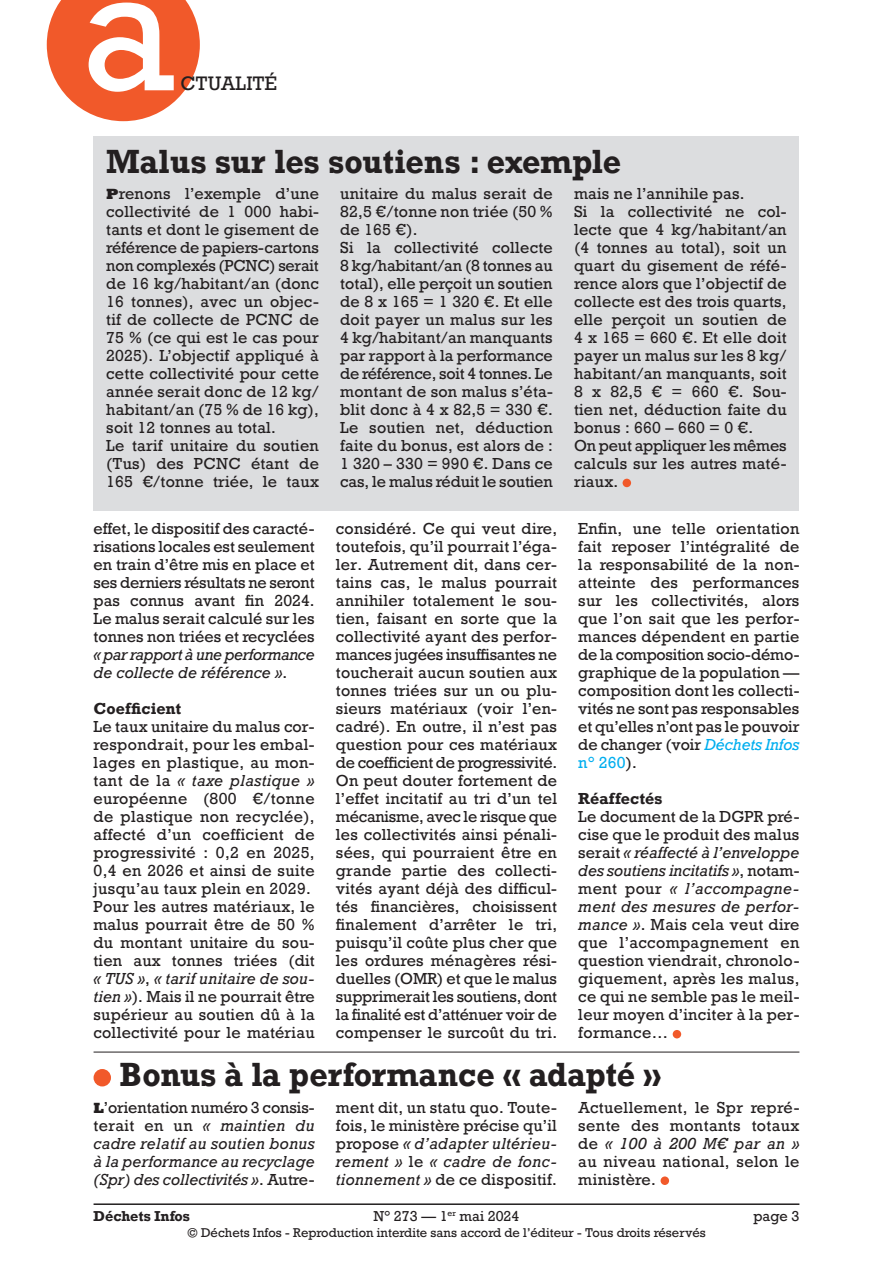
<style>
.page{position:relative;width:893px;height:1263px;background:#fff}
.page>*{position:absolute;margin:0;border:0;box-sizing:border-box;transform-origin:0 0}
.t1{font:166.5px "Rockwell";color:#fff}
.Texte_courant{font:700 31.5px "Rockwell";color:#231f20;scale:.95 1}
.t2{font:18.3px "Rockwell";color:#231f20}
.Texte_courant-2{font:15px/18px "Rockwell";letter-spacing:.015em;color:#231f20;text-align:justify}
.Texte_courant-3{font:italic 15px/18px "Rockwell";letter-spacing:.01em;color:#231f20;text-align:justify}
.Texte_courant-4{font:700 15px "Rockwell";letter-spacing:.015em;color:#231f20}
.t3{font:13.5px "Rockwell";color:#231f20}
.t4{font:700 13.5px "Rockwell";color:#231f20}
.t5{font:12px "Rockwell";color:#231f20}
.s1{font-family:"Rockwell Std";font-weight:800}
.s2{font-style:italic;color:#00aeef}
.s3{color:#00aeef}
.s4{font-style:italic}
.s5{font-family:"Rockwell Std";font-weight:800;font-style:normal}
.s6{font-style:normal}
</style>
<div class="page">
<hr style="left:94px;top:1203px;width:705px;height:2px;background:#231f20">
<div style="left:673px;top:1030px;width:8px;height:8px;background:#f1592a;border-radius:50%"></div>
<hr style="left:94px;top:1052px;width:705px;height:1px;background:#231f20">
<div style="left:94px;top:1069px;width:17px;height:17px;background:#f1592a;border-radius:50%"></div>
<div style="left:661px;top:1176px;width:8px;height:9px;background:#f1592a;border-radius:50%"></div>
<div style="left:94px;top:136px;width:705px;height:374px;background:#dcdddf"></div>
<div style="left:623px;top:479px;width:8px;height:8px;background:#f1592a;border-radius:50%"></div>
<svg style="left:47px;top:0;width:153px;height:121px;background:#f3734b"></svg>
<h1 class="t1" style="left:80px;top:-73px;width:98px">a</h1>
<p class="t2" style="left:180px;top:72px;width:98px">CTUALITÉ</p>
<p class="Texte_courant" style="left:106px;top:141px;width:543px">Malus sur les soutiens : exemple</p>
<p class="Texte_courant-2" style="left:106px;top:185px;width:214px"><span class="s1">P</span>renons l’exemple d’une collectivité de 1 000 habi&shy;tants et dont le gisement de référence de papiers-cartons non complexés (PCNC) serait de 16 kg/habitant/an (donc 16 tonnes), avec un objec&shy;tif de collecte de PCNC de 75 % (ce qui est le cas pour 2025). L’objectif appliqué à cette collectivité pour cette année serait donc de 12 kg/ habitant/an (75 % de 16 kg), soit 12 tonnes au total.</p>
<p class="Texte_courant-2" style="left:106px;top:437px;width:214px">Le tarif unitaire du soutien (Tus) des PCNC étant de 165 €/tonne triée, le taux</p>
<p class="Texte_courant-2" style="left:340px;top:185px;width:214px">unitaire du malus serait de 82,5 €/tonne non triée (50 % de 165 €).</p>
<p class="Texte_courant-2" style="left:340px;top:239px;width:214px">Si la collectivité collecte 8 kg/habitant/an (8 tonnes au total), elle perçoit un soutien de 8 x 165 = 1 320 €. Et elle doit payer un malus sur les 4 kg/habitant/an manquants par rapport à la performance de référence, soit 4 tonnes. Le montant de son malus s’éta&shy;blit donc à 4 x 82,5 = 330 €.<br>Le soutien net, déduction faite du bonus, est alors de :<br>1 320 – 330 = 990 €. Dans ce cas, le malus réduit le soutien</p>
<p class="Texte_courant-2" style="left:574px;top:185px;width:172px">mais ne l’annihile pas.</p>
<p class="Texte_courant-2" style="left:574px;top:203px;width:214px">Si la collectivité ne col&shy;lecte que 4 kg/habitant/an (4 tonnes au total), soit un quart du gisement de réfé&shy;rence alors que l’objectif de collecte est des trois quarts, elle perçoit un soutien de 4 x 165 = 660 €. Et elle doit payer un malus sur les 8 kg/ habitant/an manquants, soit 8 x 82,5 € = 660 €. Sou&shy;tien net, déduction faite du bonus : 660 – 660 = 0 €.</p>
<p class="Texte_courant-2" style="left:574px;top:437px;width:214px">On peut appliquer les mêmes calculs sur les autres maté&shy;riaux.</p>
<p class="Texte_courant-2" style="left:336px;top:520px;width:223px">considéré. Ce qui veut dire, toutefois, qu’il pourrait l’éga&shy;ler. Autrement dit, dans cer&shy;tains cas, le malus pourrait annihiler totalement le sou&shy;tien, faisant en sorte que la collectivité ayant des perfor&shy;mances jugées insuffisantes ne toucherait aucun soutien aux tonnes triées sur un ou plu&shy;sieurs matériaux (voir l’en&shy;cadré). En outre, il n’est pas question pour ces matériaux de coefficient de progressivité.<br>On peut douter fortement de l’effet incitatif au tri d’un tel mécanisme, avec le risque que les collectivités ainsi pénali&shy;sées, qui pourraient être en grande partie des collecti&shy;vités ayant déjà des difficul&shy;tés financières, choisissent finalement d’arrêter le tri, puisqu’il coûte plus cher que les ordures ménagères rési&shy;duelles (OMR) et que le malus supprimerait les soutiens, dont la finalité est d’atténuer voir de compenser le surcoût du tri.</p>
<p class="Texte_courant-2" style="left:578px;top:520px;width:223px">Enfin, une telle orientation fait reposer l’intégralité de la responsabilité de la non&shy;atteinte des performances sur les collectivités, alors que l’on sait que les perfor&shy;mances dépendent en partie de la composition socio-démo&shy;graphique de la population — composition dont les collecti&shy;vités ne sont pas responsables et qu’elles n’ont pas le pouvoir de changer (voir <span class="s2">Déchets Infos </span><span class="s3">n° 260</span>).</p>
<p class="Texte_courant-2" style="left:94px;top:520px;width:223px">effet, le dispositif des caracté&shy;risations locales est seulement en train d’être mis en place et ses derniers résultats ne seront pas connus avant fin 2024.<br>Le malus serait calculé sur les tonnes non triées et recyclées <span class="s4">« par rapport à une performance de collecte de référence »</span>.</p>
<p class="Texte_courant-4" style="left:94px;top:699px;width:89px">Coefficient</p>
<p class="Texte_courant-2" style="left:94px;top:718px;width:223px">Le taux unitaire du malus cor&shy;respondrait, pour les embal&shy;lages en plastique, au mon&shy;tant de la <span class="s4">« taxe plastique » </span>européenne (800 €/tonne de plastique non recyclée), affecté d’un coefficient de progressivité : 0,2 en 2025, 0,4 en 2026 et ainsi de suite jusqu’au taux plein en 2029.</p>
<p class="Texte_courant-2" style="left:94px;top:898px;width:223px">Pour les autres matériaux, le malus pourrait être de 50 % du montant unitaire du sou&shy;tien aux tonnes triées (dit <span class="s4">« TUS »</span>, <span class="s4">« tarif unitaire de sou&shy;tien »</span>). Mais il ne pourrait être supérieur au soutien dû à la collectivité pour le matériau</p>
<p class="Texte_courant-4" style="left:578px;top:789px;width:86px">Réaffectés</p>
<p class="Texte_courant-2" style="left:578px;top:808px;width:223px">Le document de la DGPR pré&shy;cise que le produit des malus serait <span class="s4">« réaffecté à l’enveloppe des soutiens incitatifs »</span>, notam&shy;ment pour <span class="s4">« l’accompagne&shy;ment des mesures de perfor&shy;mance »</span>. Mais cela veut dire que l’accompagnement en question viendrait, chronolo&shy;giquement, après les malus, ce qui ne semble pas le meil&shy;leur moyen d’inciter à la per&shy;formance…</p>
<p class="Texte_courant" style="left:119px;top:1054px;width:572px">Bonus à la performance « adapté »</p>
<p class="Texte_courant-3" style="left:94px;top:1099px;width:223px"><span class="s5">L</span><span class="s6">’orientation numéro 3 consis&shy;terait en un</span> « maintien du cadre relatif au soutien bonus à la performance au recyclage (Spr) des collectivités »<span class="s6">. Autre-</span></p>
<p class="Texte_courant-2" style="left:336px;top:1099px;width:223px">ment dit, un statu quo. Toute&shy;fois, le ministère précise qu’il propose <span class="s4">« d’adapter ultérieu&shy;rement »</span> le <span class="s4">« cadre de fonc&shy;tionnement »</span> de ce dispositif.</p>
<p class="Texte_courant-2" style="left:578px;top:1099px;width:223px">Actuellement, le Spr repré&shy;sente des montants totaux de <span class="s4">« 100 à 200 M€ par an » </span>au niveau national, selon le ministère.</p>
<p class="t4" style="left:94px;top:1207px;width:98px">Déchets Infos</p>
<p class="t3" style="left:373px;top:1207px;width:147px">N° 273 — 1<sup>er</sup> mai 2024</p>
<p class="t3" style="left:753px;top:1207px;width:48px">page 3</p>
<p class="t5" style="left:187px;top:1225px;width:520px">© Déchets Infos - Reproduction interdite sans accord de l’éditeur - Tous droits réservés</p>
</div>
